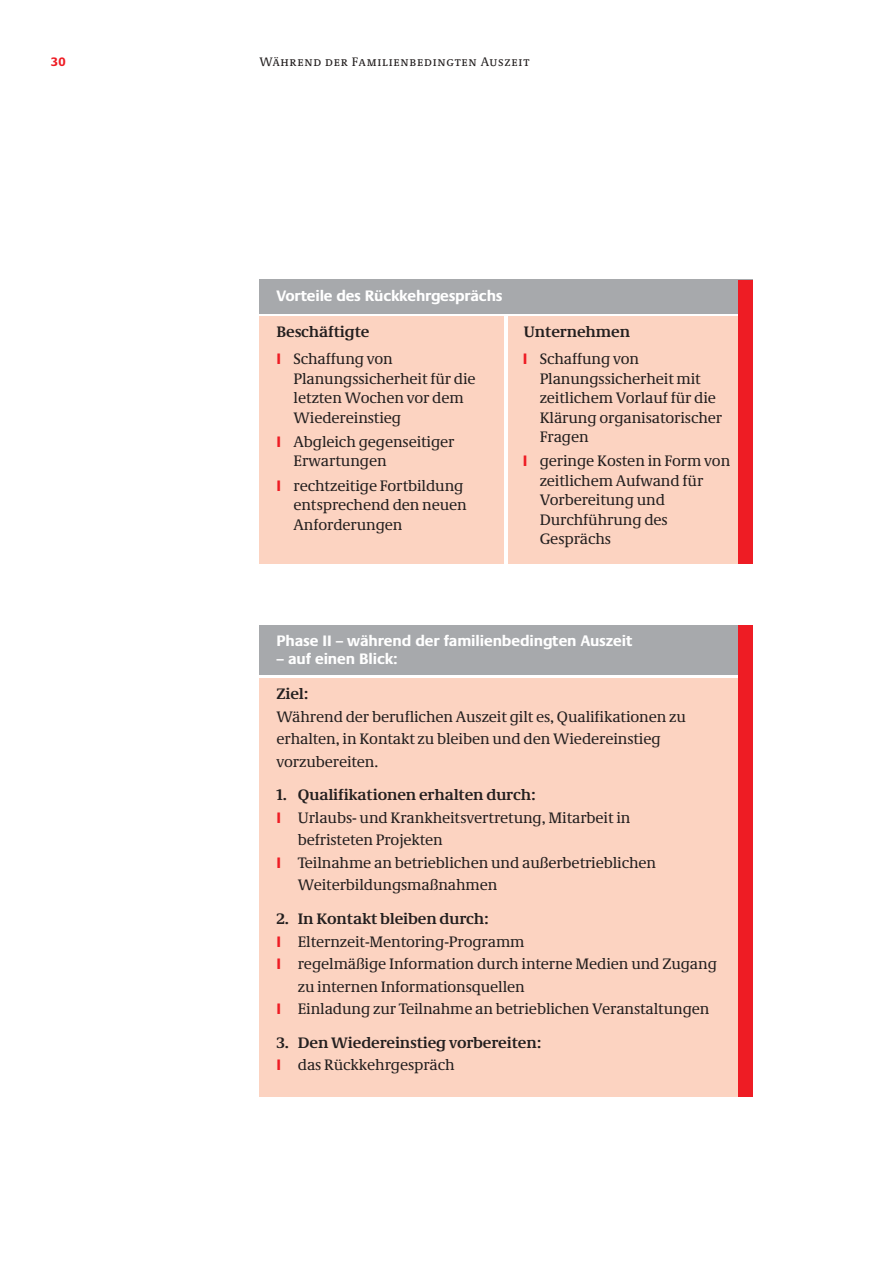
<style>
.page{position:relative;width:893px;height:1263px;background:#fff}
.page>*{position:absolute;margin:0;border:0;box-sizing:border-box;transform-origin:0 0}
.t1{font:15.75px/19.5px "Neue Demos";letter-spacing:-.01em;color:#231f1f}
.t2{font:700 15.75px/22.5px "Neue Demos";letter-spacing:-.01em;color:#231f1f}
.t3{font:700 15.75px "Neue Praxis";letter-spacing:-.01em;color:#fff}
.t4{font:12.75px "Neue Demos SC Os F";letter-spacing:.06em;color:#231f1f}
.t5{font:700 12.75px "Neue Praxis";color:#ee1c24}
.s1{font-family:"Neue Praxis";font-weight:700;color:#ee1c24}
.s2{font-family:"Neue Praxis";color:#ee1c24}
.s3{font-weight:400}
</style>
<div class="page">
<div style="left:259px;top:316px;width:245px;height:247px;background:#fcd3c1"></div>
<div style="left:508px;top:316px;width:245px;height:248px;background:#fcd3c1"></div>
<div style="left:259px;top:279px;width:494px;height:34px;background:#a7a9ac"></div>
<div style="left:738px;top:280px;width:15px;height:284px;background:#ee1c24"></div>
<div style="left:259px;top:678px;width:479px;height:419px;background:#fcd3c1"></div>
<div style="left:259px;top:625px;width:494px;height:50px;background:#a7a9ac"></div>
<div style="left:738px;top:625px;width:15px;height:472px;background:#ee1c24"></div>
<p class="t5" style="left:51px;top:54px;width:16px">30</p>
<p class="t4" style="left:259px;top:54px;width:271px">Während der Familienbedingten Auszeit</p>
<p class="t3" style="left:276px;top:286px;width:227px">Vorteile des Rückkehrgesprächs</p>
<p class="t2" style="left:276px;top:320px;width:94px">Beschäftigte</p>
<p class="t2" style="left:524px;top:320px;width:108px">Unternehmen</p>
<p class="t1" style="left:293px;top:349px;width:184px;text-indent:-17px"><span class="s1">I</span> Schaffung von<br>Planungssicherheit für die letzten Wochen vor dem<br>Wiedereinstieg</p>
<p class="t1" style="left:293px;top:432px;width:162px;text-indent:-17px"><span class="s1">I</span> Abgleich gegenseitiger<br>Erwartungen</p>
<p class="t1" style="left:293px;top:475px;width:175px;text-indent:-17px"><span class="s1">I</span> rechtzeitige Fortbildung entsprechend den neuen<br>Anforderungen</p>
<p class="t1" style="left:539px;top:349px;width:184px;text-indent:-17px"><span class="s1">I</span> Schaffung von<br>Planungssicherheit mit zeitlichem Vorlauf für die<br>Klärung organisatorischer<br>Fragen</p>
<p class="t1" style="left:539px;top:451px;width:192px;text-indent:-17px"><span class="s1">I</span> geringe Kosten in Form von zeitlichem Aufwand für<br>Vorbereitung und<br>Durchführung des<br>Gesprächs</p>
<p class="t3" style="left:276px;top:631px;width:358px">Phase II – während der familienbedingten Auszeit</p>
<p class="t3" style="left:276px;top:649px;width:123px">– auf einen Blick:</p>
<p class="t2" style="left:276px;top:682px;width:33px">Ziel:</p>
<p class="t1" style="left:276px;top:705px;width:411px;line-height:22.5px">Während der beruflichen Auszeit gilt es, Qualifikationen zu erhalten, in Kontakt zu bleiben und den Wiedereinstieg vorzubereiten.</p>
<p class="t2" style="left:276px;top:784px;width:261px">1. Qualifikationen erhalten durch:</p>
<p class="t1" style="left:276px;top:808px;width:355px"><span class="s1">I</span> Urlaubs- und Krankheitsvertretung, Mitarbeit in</p>
<p class="t1" style="left:298px;top:830px;width:147px">befristeten Projekten</p>
<p class="t1" style="left:276px;top:853px;width:381px"><span class="s1">I</span> Teilnahme an betrieblichen und außerbetrieblichen</p>
<p class="t1" style="left:298px;top:875px;width:201px">Weiterbildungsmaßnahmen</p>
<p class="t2" style="left:276px;top:907px;width:214px">2. In Kontakt bleiben durch:</p>
<p class="t1" style="left:276px;top:931px;width:249px"><span class="s1">I</span> Elternzeit-Mentoring-Programm</p>
<p class="t1" style="left:276px;top:954px;width:442px"><span class="s1">I</span> regelmäßige Information durch interne Medien und Zugang</p>
<p class="t1" style="left:298px;top:977px;width:228px">zu internen Informationsquellen</p>
<p class="t1" style="left:276px;top:999px;width:434px"><span class="s1">I</span> Einladung zur Teilnahme an betrieblichen Veranstaltungen</p>
<p class="t2" style="left:276px;top:1031px;width:266px">3. Den Wiedereinstieg vorbereiten:<br><span class="s2">I</span> <span class="s3">das Rückkehrgespräch</span></p>
</div>
